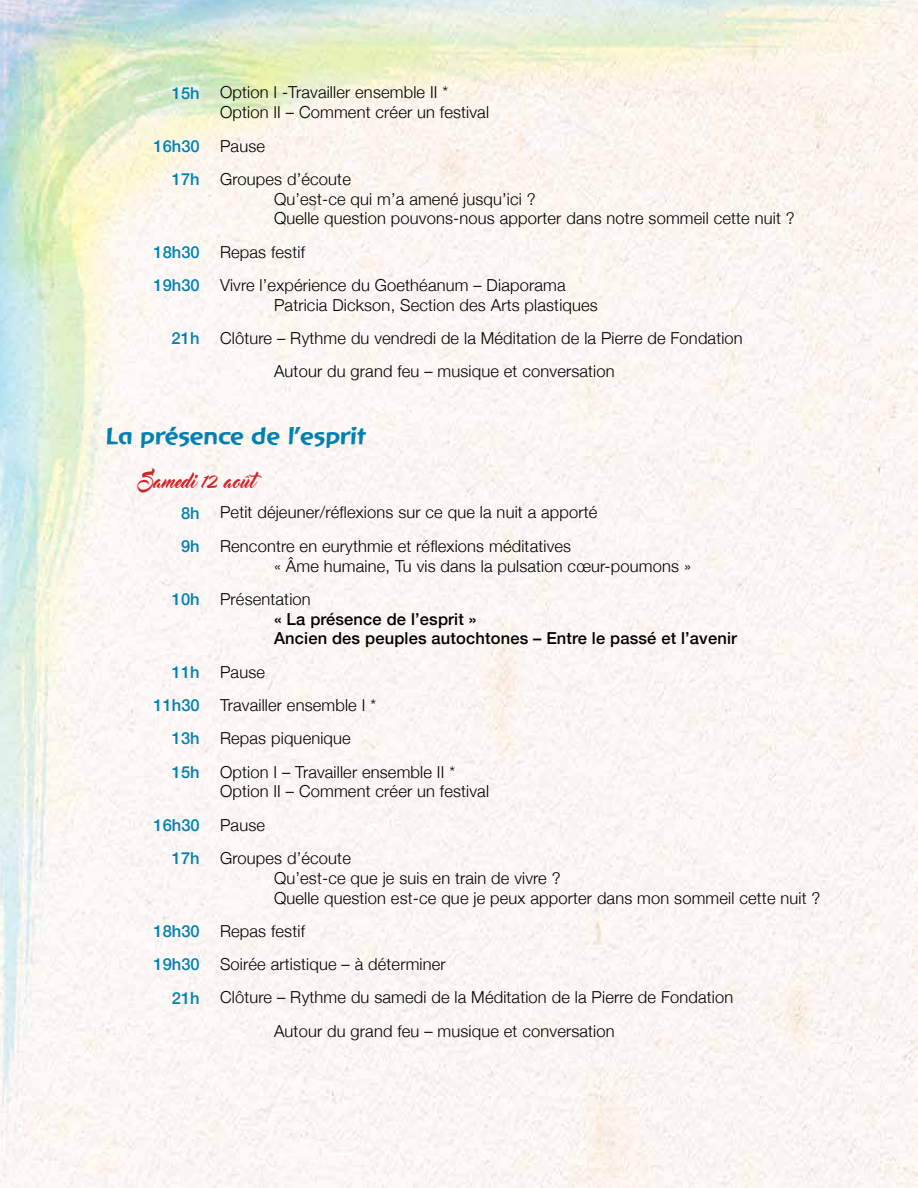
<style>
.page{position:relative;width:918px;height:1188px;background:#fff}
.page>*{position:absolute;margin:0;border:0;box-sizing:border-box;transform-origin:0 0}
.t1{font:24px "Baar Goetheanis";color:#0081b2}
.t2{font:18px "Master Of Break";color:#d2232a}
.t3{font:300 16.5px/33.3px "Helvetica Neue";letter-spacing:.01em;color:#000}
.t4{font:500 16.5px/19.8px "Helvetica Neue";letter-spacing:.01em;color:#000}
.t5{font:500 16.5px/33.3px "Helvetica Neue";color:#0081b2;text-align:right}
</style>
<div class="page">
<img style="left:0;top:0;width:918px;height:1188px">
<div style="left:146px;top:78px;width:62px;height:276px;background:#fff;opacity:.75"></div>
<p class="t5" style="left:172px;top:75px;width:29px">15h</p>
<p class="t5" style="left:154px;top:128px;width:48px">16h30<br>17h</p>
<p class="t5" style="left:154px;top:234px;width:48px;text-align:left">18h30<br>19h30</p>
<p class="t5" style="left:172px;top:320px;width:30px">21h</p>
<p class="t3" style="left:220px;top:81px;width:271px;line-height:19.8px">Option I -Travailler ensemble II *<br>Option II – Comment créer un festival</p>
<p class="t3" style="left:220px;top:128px;width:132px">Pause<br>Groupes d’écoute</p>
<p class="t3" style="left:274px;top:188px;width:522px;line-height:19.8px">Qu’est-ce qui m’a amené jusqu’ici ?<br>Quelle question pouvons-nous apporter dans notre sommeil cette nuit ?</p>
<p class="t3" style="left:220px;top:234px;width:347px">Repas festif<br>Vivre l’expérience du Goethéanum – Diaporama</p>
<p class="t3" style="left:274px;top:287px;width:325px">Patricia Dickson, Section des Arts plastiques</p>
<p class="t3" style="left:220px;top:320px;width:524px">Clôture – Rythme du vendredi de la Méditation de la Pierre de Fondation</p>
<p class="t3" style="left:274px;top:354px;width:342px">Autour du grand feu – musique et conversation</p>
<h1 class="t1" style="left:106px;top:423px;width:261px">La présence de l’esprit</h1>
<p class="t2" style="left:141px;top:471px;width:115px">Samedi 12 août</p>
<p class="t5" style="left:181px;top:495px;width:20px;text-align:left">8h<br>9h</p>
<p class="t3" style="left:220px;top:495px;width:379px">Petit déjeuner/réflexions sur ce que la nuit a apporté<br>Rencontre en eurythmie et réflexions méditatives</p>
<p class="t3" style="left:220px;top:548px;width:473px;text-indent:54px">« Âme humaine, Tu vis dans la pulsation cœur-poumons »<br>Présentation</p>
<p class="t4" style="left:274px;top:608px;width:464px">« La présence de l’esprit »<br>Ancien des peuples autochtones – Entre le passé et l’avenir</p>
<p class="t3" style="left:220px;top:654px;width:237px">Pause<br>Travailler ensemble I *<br>Repas piquenique<br>Option I – Travailler ensemble II *</p>
<p class="t3" style="left:220px;top:774px;width:271px">Option II – Comment créer un festival<br>Pause<br>Groupes d’écoute</p>
<p class="t3" style="left:274px;top:867px;width:548px;line-height:19.8px">Qu’est-ce que je suis en train de vivre ?<br>Quelle question est-ce que je peux apporter dans mon sommeil cette nuit ?</p>
<p class="t3" style="left:220px;top:913px;width:86px">Repas festif</p>
<p class="t3" style="left:220px;top:946px;width:227px">Soirée artistique – à déterminer</p>
<p class="t3" style="left:220px;top:980px;width:515px">Clôture – Rythme du samedi de la Méditation de la Pierre de Fondation</p>
<p class="t3" style="left:274px;top:1013px;width:342px">Autour du grand feu – musique et conversation</p>
<p class="t5" style="left:172px;top:581px;width:29px">10h</p>
<p class="t5" style="left:154px;top:654px;width:48px">11h<br>11h30<br>13h<br>15h</p>
<p class="t5" style="left:154px;top:807px;width:48px">16h30<br>17h</p>
<p class="t5" style="left:154px;top:913px;width:48px">18h30<br>19h30<br>21h</p>
</div>
